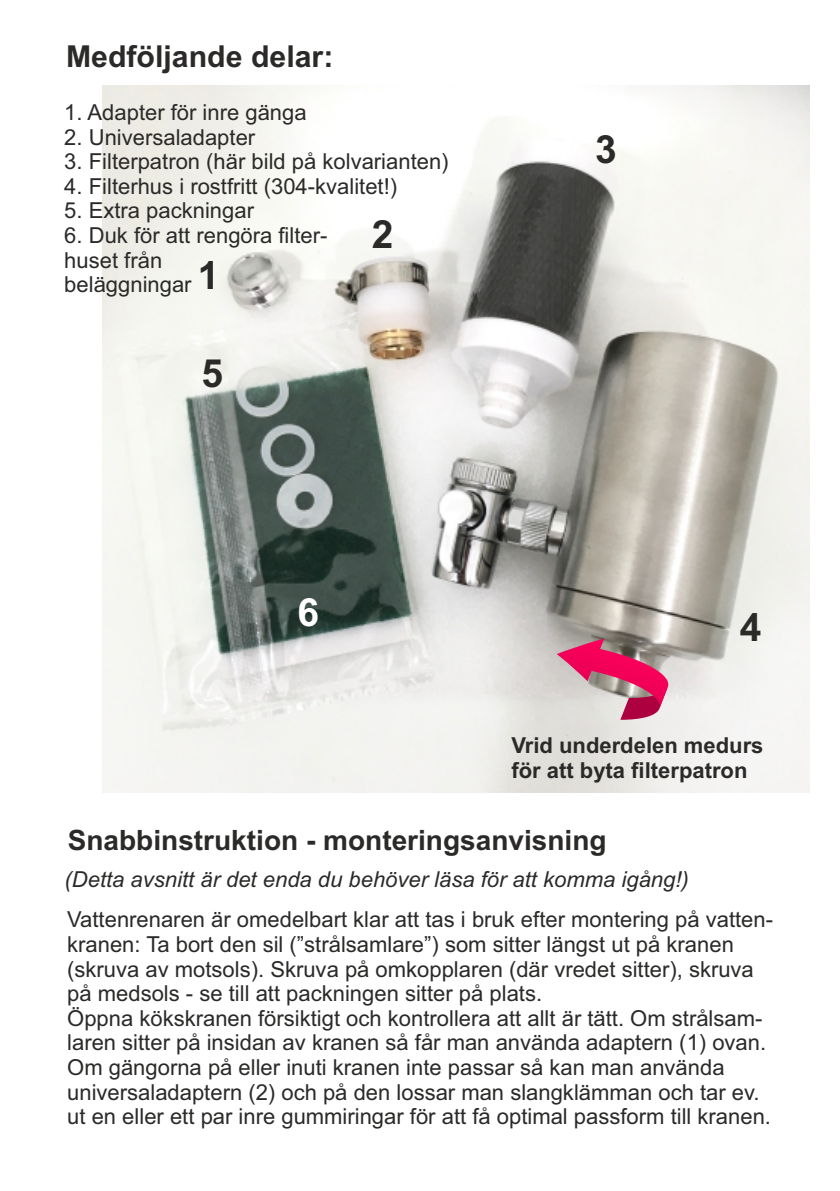
<style>
.page{position:relative;width:840px;height:1191px;background:#fff}
.page>*{position:absolute;margin:0;border:0;box-sizing:border-box;transform-origin:0 0}
.t1{font:700 38.8px "Arial";color:#2b2a29}
.t2{font:700 38.8px "Arial";color:#fefefe}
.t3{font:700 30.2px "Arial";color:#2b2a29}
.t4{font:700 28px "Arial";color:#2b2a29}
.t5{font:22px/24.6px "Arial";color:#2b2a29}
.t6{font:italic 22px "Arial";color:#2b2a29}
.t7{font:700 22px/24.6px "Arial";color:#2b2a29}
</style>
<div class="page">
<img style="left:102px;top:86px;width:707px;height:706px">
<svg style="left:556px;top:638px;width:112px;height:109px;background:#d291a5"></svg>
<h2 class="t3" style="left:66px;top:45px;width:269px">Medföljande delar:</h2>
<p class="t5" style="left:64px;top:102px;width:244px">1. Adapter för inre gänga</p>
<p class="t5" style="left:64px;top:127px;width:192px">2. Universaladapter</p>
<p class="t5" style="left:64px;top:151px;width:385px">3. Filterpatron (här bild på kolvarianten)</p>
<p class="t5" style="left:64px;top:176px;width:334px">4. Filterhus i rostfritt (304-kvalitet!)</p>
<p class="t5" style="left:64px;top:200px;width:191px">5. Extra packningar</p>
<p class="t5" style="left:64px;top:225px;width:264px">6. Duk för att rengöra filter&shy;huset från<br>beläggningar</p>
<h1 class="t1" style="left:371px;top:219px;width:23px">2</h1>
<h1 class="t1" style="left:198px;top:260px;width:23px">1</h1>
<h1 class="t1" style="left:201px;top:359px;width:23px">5</h1>
<h1 class="t1" style="left:595px;top:134px;width:23px">3</h1>
<h1 class="t2" style="left:297px;top:598px;width:23px">6</h1>
<h1 class="t1" style="left:739px;top:613px;width:23px">4</h1>
<p class="t7" style="left:511px;top:735px;width:253px">Vrid underdelen medurs för att byta filterpatron</p>
<p class="t4" style="left:68px;top:829px;width:540px">Snabbinstruktion - monteringsanvisning</p>
<p class="t6" style="left:64px;top:871px;width:625px">(Detta avsnitt är det enda du behöver läsa för att komma igång!)</p>
<p class="t5" style="left:67px;top:909px;width:707px">Vattenrenaren är omedelbart klar att tas i bruk efter montering på vatten&shy;kranen: Ta bort den sil (”strålsamlare”) som sitter längst ut på kranen (skruva av motsols). Skruva på omkopplaren (där vredet sitter), skruva på medsols - se till att packningen sitter på plats.<br>Öppna kökskranen försiktigt och kontrollera att allt är tätt. Om strålsam&shy;laren sitter på insidan av kranen så får man använda adaptern (1) ovan.<br>Om gängorna på eller inuti kranen inte passar så kan man använda universaladaptern (2) och på den lossar man slangklämman och tar ev. ut en eller ett par inre gummiringar för att få optimal passform till kranen.</p>
</div>
